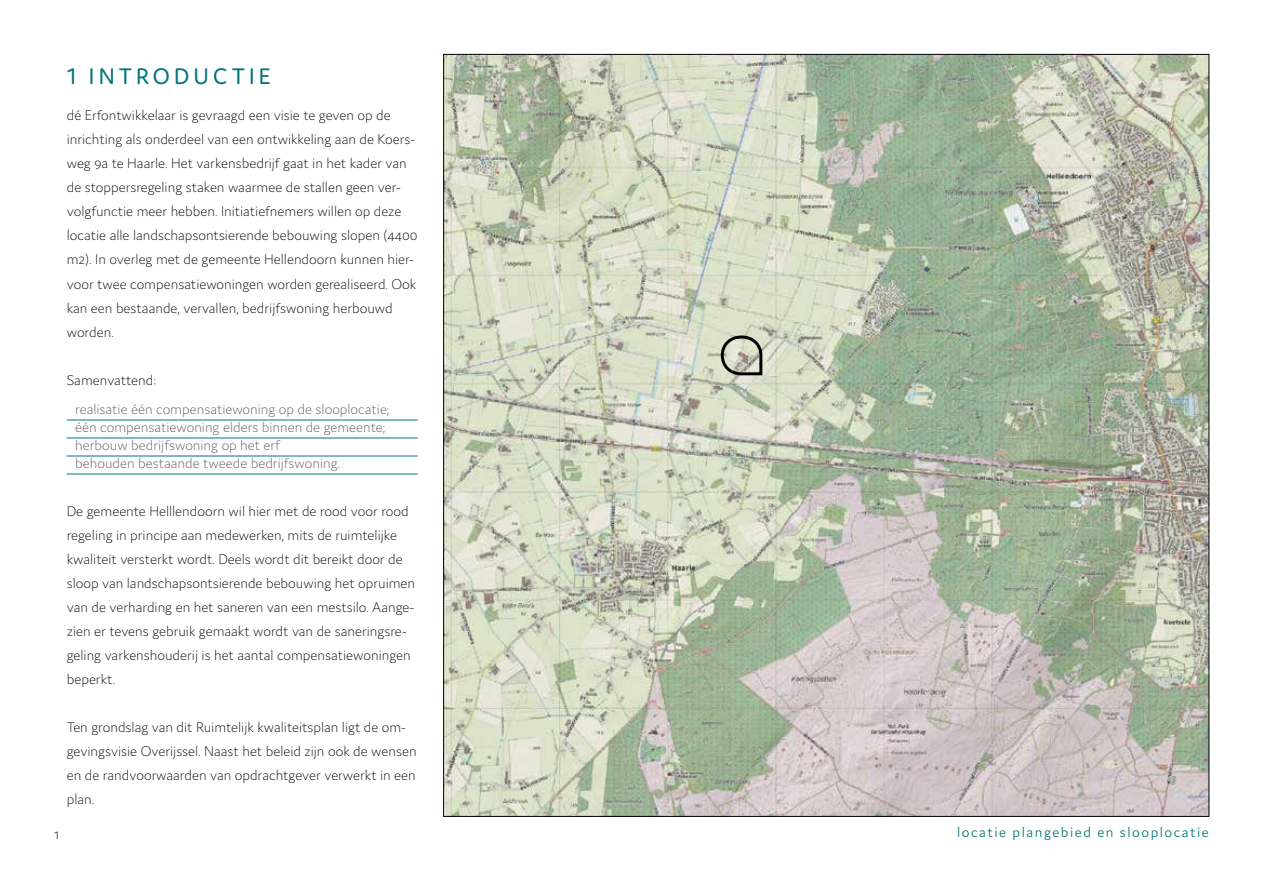
<style>
.page{position:relative;width:1263px;height:893px;background:#fff}
.page>*{position:absolute;margin:0;border:0;box-sizing:border-box;transform-origin:0 0}
.t1{font:24px "Domus";letter-spacing:.17em;color:#00757b}
.t2{font:200 15px/24px "Domus";color:#000}
.t3{font:200 15px/18px "Domus";color:#605356}
.t4{font:300 15px "Domus";letter-spacing:.1em;color:#00757b}
</style>
<div class="page">
<hr style="left:67px;top:420px;width:351px;height:1px;background:#00757b">
<hr style="left:67px;top:438px;width:351px;height:1px;background:#00757b">
<hr style="left:67px;top:456px;width:351px;height:1px;background:#00757b">
<hr style="left:67px;top:474px;width:351px;height:1px;background:#00757b">
<img style="left:445px;top:56px;width:762px;height:759px">
<svg style="left:719px;top:334px;width:45px;height:43px;background:#aaab9d"></svg>
<h1 class="t1" style="left:67px;top:63px;width:205px">1 INTRODUCTIE</h1>
<p class="t2" style="left:67px;top:103px;width:352px">dé Erfontwikkelaar is gevraagd een visie te geven op de inrichting als onderdeel van een ontwikkeling aan de Koers&shy;weg 9a te Haarle. Het varkensbedrijf gaat in het kader van de stoppersregeling staken waarmee de stallen geen ver&shy;volgfunctie meer hebben. Initiatiefnemers willen op deze locatie alle landschapsontsierende bebouwing slopen (4400 m2). In overleg met de gemeente Hellendoorn kunnen hier&shy;voor twee compensatiewoningen worden gerealiseerd. Ook kan een bestaande, vervallen, bedrijfswoning herbouwd worden.</p>
<p class="t2" style="left:67px;top:367px;width:92px">Samenvattend:</p>
<p class="t3" style="left:75px;top:400px;width:316px">realisatie één compensatiewoning op de slooplocatie; één compensatiewoning elders binnen de gemeente; herbouw bedrijfswoning op het erf<br>behouden bestaande tweede bedrijfswoning.</p>
<p class="t2" style="left:67px;top:499px;width:350px">De gemeente Helllendoorn wil hier met de rood voor rood regeling in principe aan medewerken, mits de ruimtelijke kwaliteit versterkt wordt. Deels wordt dit bereikt door de sloop van landschapsontsierende bebouwing het opruimen van de verharding en het saneren van een mestsilo. Aange&shy;zien er tevens gebruik gemaakt wordt van de saneringsre&shy;geling varkenshouderij is het aantal compensatiewoningen beperkt.</p>
<p class="t2" style="left:67px;top:715px;width:351px">Ten grondslag van dit Ruimtelijk kwaliteitsplan ligt de om&shy;gevingsvisie Overijssel. Naast het beleid zijn ook de wensen en de randvoorwaarden van opdrachtgever verwerkt in een plan.</p>
<p class="t2" style="left:54px;top:822px;width:6px">1</p>
<p class="t4" style="left:957px;top:824px;width:253px">locatie plangebied en slooplocatie</p>
</div>
